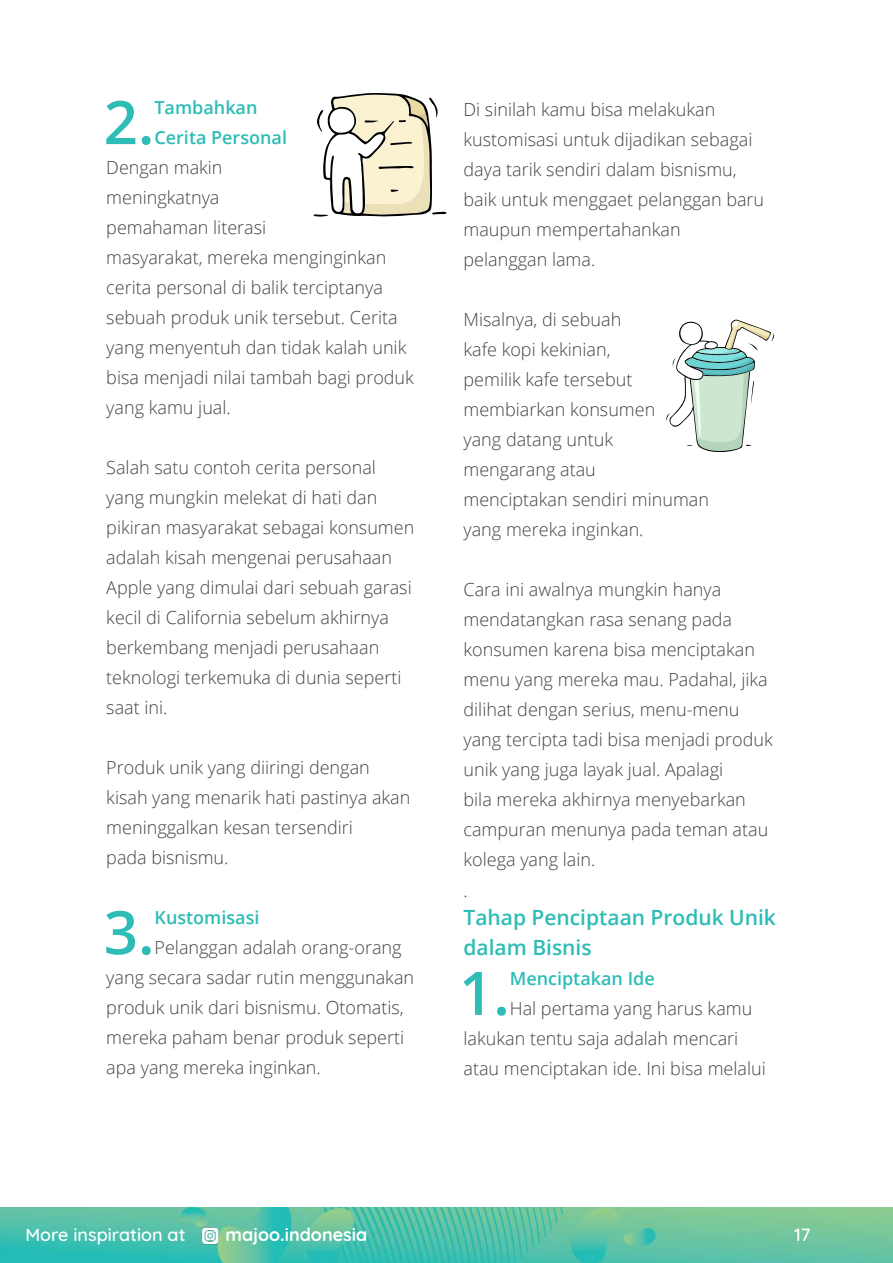
<style>
.page{position:relative;width:893px;height:1263px;background:#fff}
.page>*{position:absolute;margin:0;border:0;box-sizing:border-box;transform-origin:0 0}
.t1{font:600 60px "Open Sans";color:#2dbcb6}
.t2{font:600 21px/30px "Open Sans";color:#2dbcb6}
.t3{font:300 18px/30px "Open Sans";color:#424243}
.t4{font:600 18px/30px "Open Sans";color:#2dbcb6}
.t5{font:500 18px "Quicksand";color:#fff}
.t6{font:700 18px "Quicksand";color:#fff}
</style>
<div class="page">
<img style="left:0;top:1207px;width:893px;height:56px">
<img style="left:200px;top:1207px;width:22px;height:56px">
<svg style="left:314px;top:93px;width:132px;height:124px"></svg>
<svg style="left:666px;top:320px;width:109px;height:132px"></svg>
<h1 class="t1" style="left:104px;top:81px;width:52px">2.</h1>
<p class="t4" style="left:154px;top:92px;width:134px">Tambahkan<br>Cerita Personal</p>
<p class="t3" style="left:106px;top:152px;width:309px">Dengan makin<br>meningkatnya<br>pemahaman literasi<br>masyarakat, mereka menginginkan cerita personal di balik terciptanya sebuah produk unik tersebut. Cerita yang menyentuh dan tidak kalah unik bisa menjadi nilai tambah bagi produk yang kamu jual.</p>
<p class="t3" style="left:106px;top:452px;width:310px">Salah satu contoh cerita personal yang mungkin melekat di hati dan pikiran masyarakat sebagai konsumen adalah kisah mengenai perusahaan<br>Apple yang dimulai dari sebuah garasi kecil di California sebelum akhirnya berkembang menjadi perusahaan teknologi terkemuka di dunia seperti saat ini.</p>
<p class="t3" style="left:106px;top:752px;width:306px">Produk unik yang diiringi dengan kisah yang menarik hati pastinya akan meninggalkan kesan tersendiri<br>pada bisnismu.</p>
<h1 class="t1" style="left:104px;top:891px;width:52px">3.</h1>
<p class="t4" style="left:155px;top:902px;width:106px">Kustomisasi</p>
<p class="t3" style="left:106px;top:932px;width:309px;text-indent:48px">Pelanggan adalah orang-orang yang secara sadar rutin menggunakan produk unik dari bisnismu. Otomatis, mereka paham benar produk seperti apa yang mereka inginkan.</p>
<p class="t3" style="left:463px;top:94px;width:302px">Di sinilah kamu bisa melakukan kustomisasi untuk dijadikan sebagai daya tarik sendiri dalam bisnismu, baik untuk menggaet pelanggan baru maupun mempertahankan pelanggan lama.</p>
<p class="t3" style="left:463px;top:304px;width:247px">Misalnya, di sebuah<br>kafe kopi kekinian,<br>pemilik kafe tersebut membiarkan konsumen<br>yang datang untuk mengarang atau<br>menciptakan sendiri minuman yang mereka inginkan.</p>
<p class="t3" style="left:463px;top:574px;width:311px">Cara ini awalnya mungkin hanya mendatangkan rasa senang pada konsumen karena bisa menciptakan menu yang mereka mau. Padahal, jika dilihat dengan serius, menu-menu yang tercipta tadi bisa menjadi produk unik yang juga layak jual. Apalagi<br>bila mereka akhirnya menyebarkan campuran menunya pada teman atau kolega yang lain.<br>.</p>
<p class="t2" style="left:463px;top:902px;width:314px">Tahap Penciptaan Produk Unik dalam Bisnis</p>
<h1 class="t1" style="left:459px;top:952px;width:52px">1.</h1>
<p class="t4" style="left:510px;top:963px;width:146px">Menciptakan Ide</p>
<p class="t3" style="left:463px;top:993px;width:304px;text-indent:46px">Hal pertama yang harus kamu lakukan tentu saja adalah mencari atau menciptakan ide. Ini bisa melalui</p>
<p class="t5" style="left:26px;top:1220px;width:161px">More inspiration at</p>
<p class="t6" style="left:225px;top:1220px;width:143px">majoo.indonesia</p>
<p class="t5" style="left:794px;top:1220px;width:18px">17</p>
</div>
